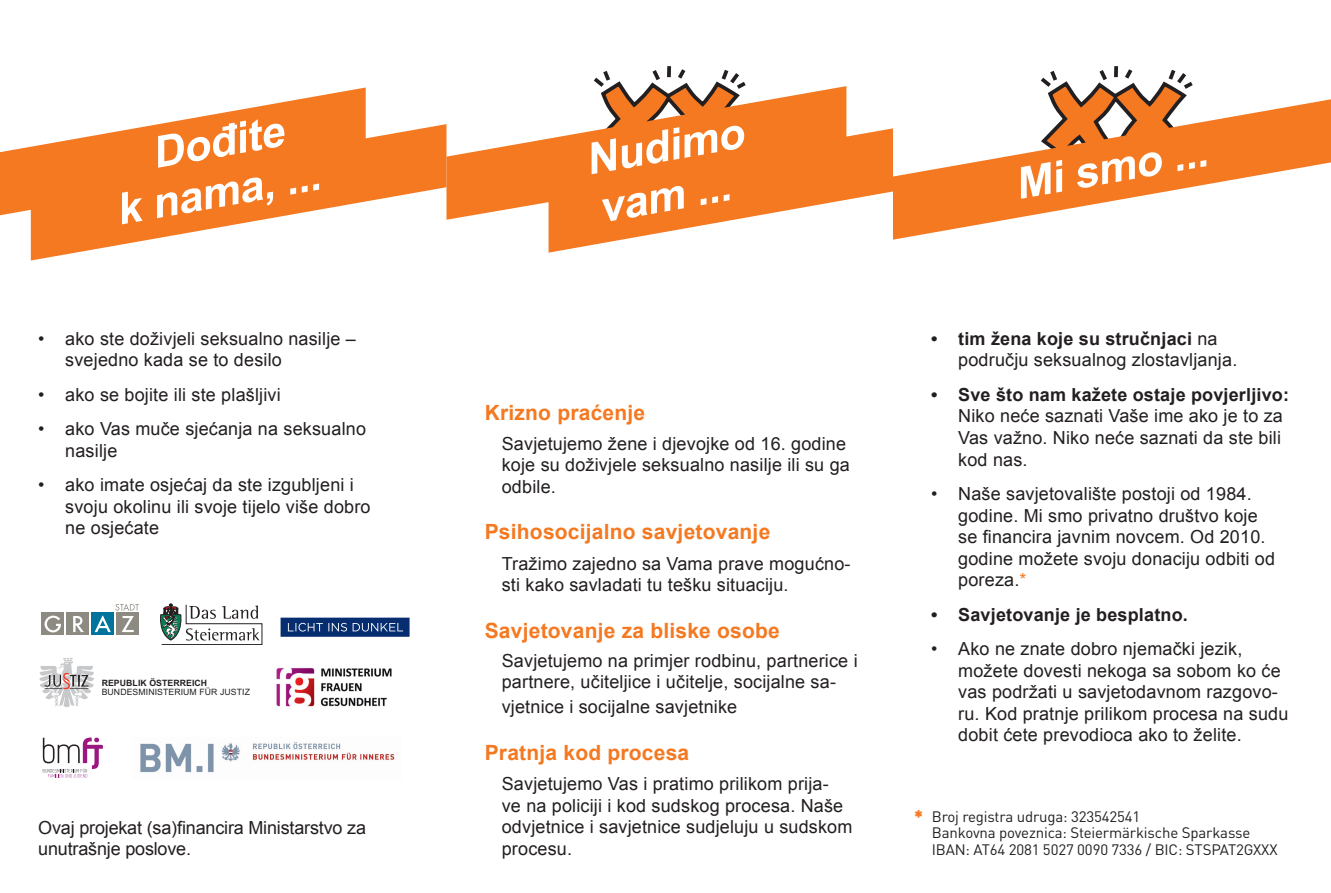
<style>
.page{position:relative;width:1331px;height:893px;background:#fff}
.page>*{position:absolute;margin:0;border:0;box-sizing:border-box;transform-origin:0 0}
.t1{font:italic 700 43.5px/49.5px "Arial";color:#fff}
.t2{font:700 21px "Arial";letter-spacing:.01em;color:#f47921}
.t3{font:18px/21.6px "Arial";letter-spacing:.01em;color:#231f20}
.t4{font:700 18px "Arial";letter-spacing:.01em;color:#231f20}
.t5{font:18px/21px "Arial";letter-spacing:-.01em;color:#231f20}
.t6{font:900 18px "DINOT";color:#f47921}
.t7{font:15px/16.5px "DINOT";letter-spacing:-.01em;color:#231f20}
.t8{font:8.7px "Arial";letter-spacing:.01em;color:#231f20}
.t9{font:700 8.7px "Arial";letter-spacing:.01em;color:#231f20}
.s1{font-weight:700}
.s2{color:#f47921}
</style>
<div class="page">
<svg style="left:596px;top:66px;width:143px;height:12px"></svg>
<svg style="left:446px;top:78px;width:447px;height:175px;fill:#f47921"></svg>
<svg style="left:0;top:87px;width:366px;height:131px"></svg>
<svg style="left:31px;top:124px;width:415px;height:137px;fill:#f47921"></svg>
<svg style="left:1041px;top:66px;width:152px;height:19px"></svg>
<svg style="left:893px;top:85px;width:438px;height:155px"></svg>
<svg style="left:39px;top:658px;width:55px;height:49px"></svg>
<div style="left:41px;top:613px;width:23px;height:22px;background:#8c8a81"></div>
<div style="left:66px;top:613px;width:23px;height:22px;background:#8c8a81"></div>
<div style="left:91px;top:613px;width:23px;height:22px;background:#00749c"></div>
<div style="left:116px;top:613px;width:23px;height:22px;background:#8c8a81"></div>
<svg style="left:45px;top:616px;width:16px;height:16px"></svg>
<svg style="left:73px;top:616px;width:11px;height:16px"></svg>
<svg style="left:95px;top:604px;width:44px;height:28px"></svg>
<svg style="left:43px;top:737px;width:60px;height:40px"></svg>
<div style="left:281px;top:618px;width:129px;height:19px;background:#052d6f"></div>
<svg style="left:288px;top:623px;width:115px;height:9px"></svg>
<img style="left:276px;top:668px;width:116px;height:39px">
<svg style="left:160px;top:604px;width:102px;height:41px"></svg>
<img style="left:140px;top:742px;width:255px;height:31px">
<h1 class="t1" style="left:104px;top:138px;width:208px;text-align:center;rotate:-10deg">Dođite<br>k nama, ...</h1>
<h1 class="t1" style="left:582px;top:137px;width:161px;rotate:-10deg">Nudimo vam ...</h1>
<h1 class="t1" style="left:1011px;top:161px;width:196px;rotate:-10deg">Mi smo ...</h1>
<p class="t3" style="left:958px;top:328px;width:281px;text-indent:-27px"><span class="s1">• tim žena koje su stručnjaci</span> na području seksualnog zlostavljanja.</p>
<p class="t4" style="left:931px;top:382px;width:359px">• Sve što nam kažete ostaje povjerljivo:</p>
<p class="t3" style="left:958px;top:405px;width:326px;text-align:justify">Niko neće saznati Vaše ime ako je to za Vas važno. Niko neće saznati da ste bili kod nas.</p>
<p class="t3" style="left:958px;top:483px;width:318px;text-indent:-27px">• Naše savjetovalište postoji od 1984. godine. Mi smo privatno društvo koje se financira javnim novcem. Od 2010. godine možete svoju donaciju odbiti od poreza.<span class="s2">*</span></p>
<p class="t4" style="left:931px;top:602px;width:258px">• Savjetovanje je besplatno.</p>
<p class="t3" style="left:958px;top:638px;width:332px;text-indent:-27px">• Ako ne znate dobro njemački jezik, možete dovesti nekoga sa sobom ko će vas podržati u savjetodavnom razgovo&shy;ru. Kod pratnje prilikom procesa na sudu dobit ćete prevodioca ako to želite.</p>
<p class="t3" style="left:65px;top:328px;width:292px;text-indent:-27px">• ako ste doživjeli seksualno nasilje – svejedno kada se to desilo</p>
<p class="t3" style="left:38px;top:384px;width:244px">• ako se bojite ili ste plašljivi</p>
<p class="t3" style="left:65px;top:418px;width:302px;text-indent:-27px">• ako Vas muče sjećanja na seksualno nasilje</p>
<p class="t3" style="left:65px;top:474px;width:307px;text-indent:-27px">• ako imate osjećaj da ste izgubljeni i svoju okolinu ili svoje tijelo više dobro ne osjećate</p>
<p class="t2" style="left:485px;top:398px;width:162px">Krizno praćenje</p>
<p class="t3" style="left:502px;top:433px;width:350px">Savjetujemo žene i djevojke od 16. godine koje su doživjele seksualno nasilje ili su ga odbile.</p>
<p class="t2" style="left:485px;top:518px;width:287px">Psihosocijalno savjetovanje</p>
<p class="t3" style="left:502px;top:553px;width:350px">Tražimo zajedno sa Vama prave mogućno&shy;sti kako savladati tu tešku situaciju.</p>
<p class="t2" style="left:485px;top:616px;width:297px">Savjetovanje za bliske osobe</p>
<p class="t3" style="left:502px;top:650px;width:357px;line-height:21px">Savjetujemo na primjer rodbinu, partnerice i partnere, učiteljice i učitelje, socijalne sa-</p>
<p class="t3" style="left:502px;top:696px;width:237px">vjetnice i socijalne savjetnike</p>
<p class="t2" style="left:485px;top:738px;width:206px">Pratnja kod procesa</p>
<p class="t3" style="left:502px;top:773px;width:352px">Savjetujemo Vas i pratimo prilikom prija-<br>ve na policiji i kod sudskog procesa. Naše odvjetnice i savjetnice sudjeluju u sudskom procesu.</p>
<p class="t9" style="left:102px;top:678px;width:107px">REPUBLIK ÖSTERREICH</p>
<p class="t8" style="left:102px;top:686px;width:150px">BUNDESMINISTERIUM FÜR JUSTIZ</p>
<p class="t6" style="left:914px;top:804px;width:11px">*</p>
<p class="t5" style="left:38px;top:817px;width:329px">Ovaj projekat (sa)financira Ministarstvo za unutrašnje poslove.</p>
<p class="t7" style="left:932px;top:807px;width:347px">Broj registra udruga: 323542541<br>Bankovna poveznica: Steiermärkische Sparkasse<br>IBAN: AT64 2081 5027 0090 7336 / BIC: STSPAT2GXXX</p>
</div>
